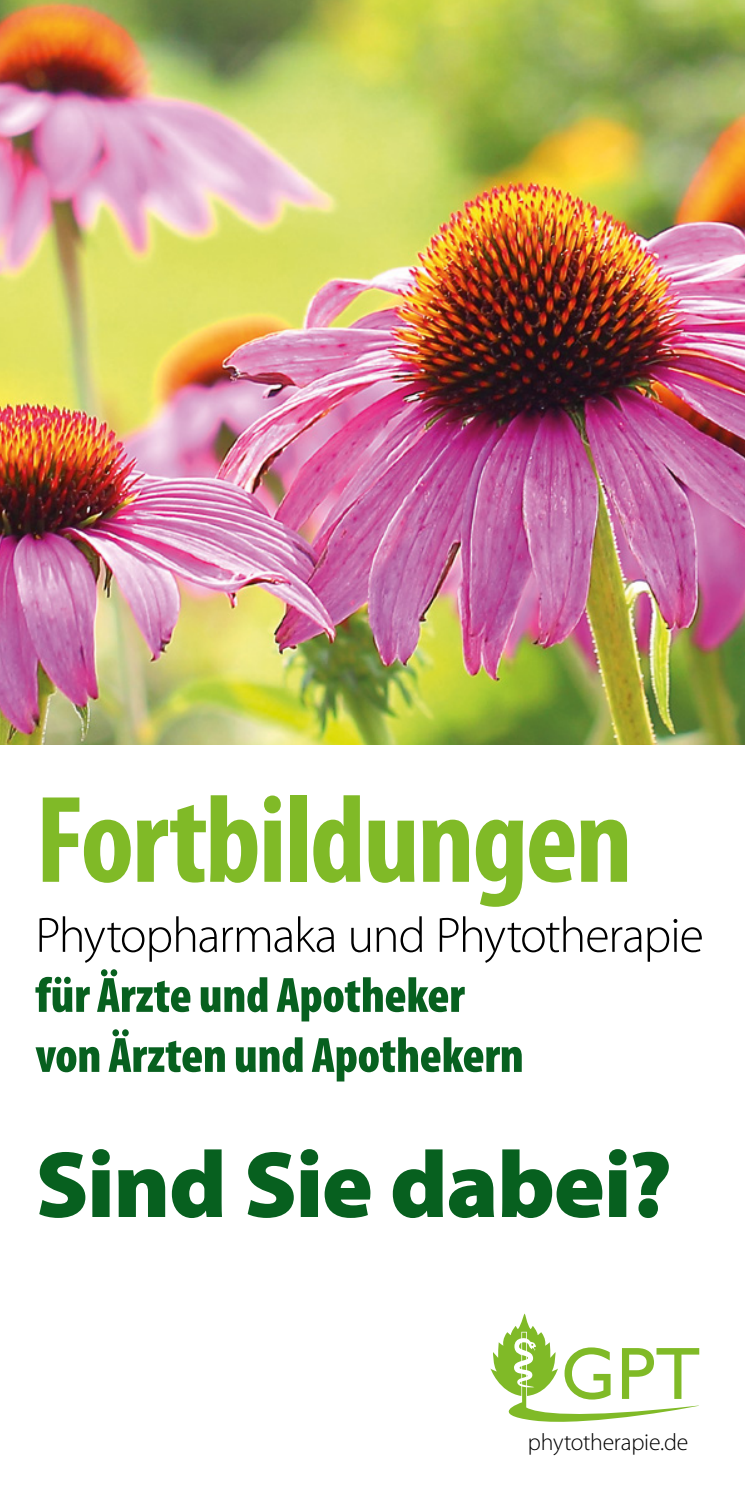
<style>
.page{position:relative;width:745px;height:1489px;background:#fff}
.page>*{position:absolute;margin:0;border:0;box-sizing:border-box;transform-origin:0 0}
.t1{font:700 condensed 125px "Myriad Pro";letter-spacing:-.02em;color:#80ba27}
.t2{font:900 95px "Myriad Pro";letter-spacing:-.015em;color:#07601f}
.t3{font:900 condensed 50px "Myriad Pro";letter-spacing:-.01em;color:#07601f}
.t4{font:300 50px "Myriad Pro";letter-spacing:-.025em;color:#000}
.t5{font:300 23.75px "Myriad Pro";letter-spacing:-.01em;color:#000}
</style>
<div class="page">
<svg style="left:490px;top:1313px;width:210px;height:109px"></svg>
<img style="left:0;top:0;width:744px;height:744px">
<img style="left:0;top:0;width:1px;height:298px">
<p class="t1" style="left:35px;top:771px;width:598px">Fortbildungen</p>
<p class="t4" style="left:35px;top:907px;width:669px">Phytopharmaka und Phytotherapie</p>
<p class="t3" style="left:35px;top:967px;width:430px">für Ärzte und Apotheker</p>
<p class="t3" style="left:35px;top:1027px;width:489px">von Ärzten und Apothekern</p>
<p class="t2" style="left:35px;top:1130px;width:637px">Sind Sie dabei?</p>
<p class="t5" style="left:527px;top:1428px;width:162px">phytotherapie.de</p>
</div>
